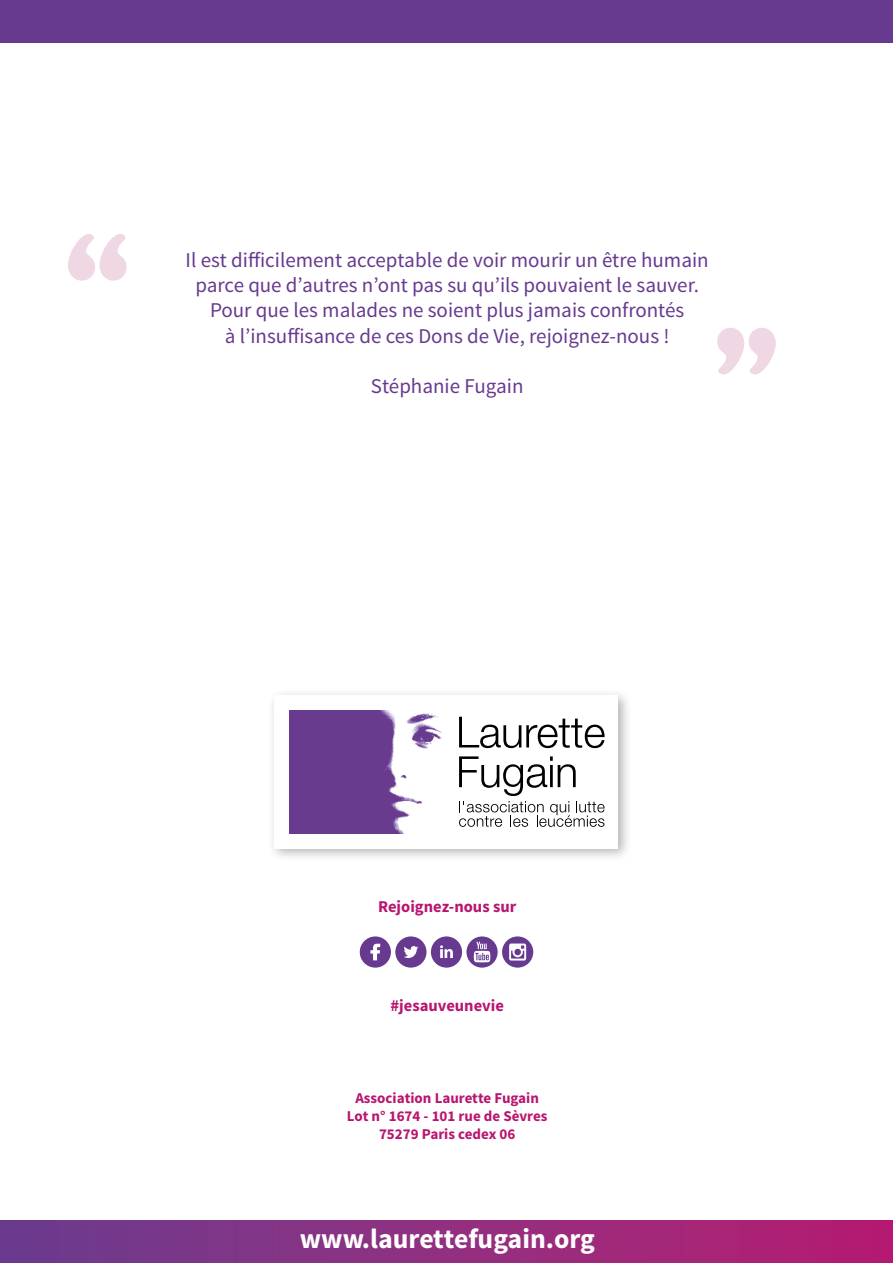
<style>
.page{position:relative;width:893px;height:1263px;background:#fff}
.page>*{position:absolute;margin:0;border:0;box-sizing:border-box;transform-origin:0 0}
.t1{font:700 27.75px "Source Sans Pro";color:#fff}
.t2{font:21px/25.2px "Source Sans Pro";color:#673a8f;text-align:center}
.t3{font:700 16.5px "Source Sans Pro";color:#b81570}
.t4{font:700 15px/18px "Source Sans Pro";color:#b81570;text-align:center}
</style>
<div class="page">
<div style="left:0;top:1220px;width:893px;height:43px;background:linear-gradient(to right,#6b3e8f,#b71d71)"></div>
<div style="left:0;top:0;width:893px;height:43px;background:#673a8f"></div>
<svg style="left:68px;top:234px;width:59px;height:47px"></svg>
<svg style="left:717px;top:328px;width:59px;height:46px"></svg>
<div style="left:360px;top:936px;width:31px;height:32px;background:#673a8f;border-radius:50%"></div>
<svg style="left:370px;top:944px;width:10px;height:16px"></svg>
<div style="left:395px;top:936px;width:31px;height:32px;background:#673a8f;border-radius:50%"></div>
<svg style="left:404px;top:946px;width:14px;height:12px"></svg>
<div style="left:431px;top:936px;width:31px;height:32px;background:#673a8f;border-radius:50%"></div>
<svg style="left:440px;top:945px;width:13px;height:13px"></svg>
<svg style="left:466px;top:936px;width:32px;height:32px"></svg>
<svg style="left:502px;top:936px;width:31px;height:32px"></svg>
<svg style="left:474px;top:942px;width:16px;height:20px"></svg>
<svg style="left:509px;top:943px;width:17px;height:17px"></svg>
<div style="left:267px;top:688px;width:365px;height:174px;background:#000;opacity:.3"></div>
<div style="left:275px;top:695px;width:343px;height:153px;background:#fff"></div>
<img style="left:290px;top:710px;width:172px;height:123px">
<svg style="left:459px;top:717px;width:146px;height:31px"></svg>
<svg style="left:459px;top:756px;width:146px;height:71px"></svg>
<p class="t2" style="left:186px;top:248px;width:525px">Il est difficilement acceptable de voir mourir un être humain parce que d’autres n’ont pas su qu’ils pouvaient le sauver.<br>Pour que les malades ne soient plus jamais confrontés<br>à l’insuffisance de ces Dons de Vie, rejoignez-nous !</p>
<p class="t2" style="left:371px;top:374px;width:154px">Stéphanie Fugain</p>
<p class="t3" style="left:378px;top:895px;width:140px">Rejoignez-nous sur</p>
<p class="t3" style="left:390px;top:994px;width:115px">#jesauveunevie</p>
<p class="t4" style="left:347px;top:1090px;width:202px">Association Laurette Fugain<br>Lot n° 1674 - 101 rue de Sèvres<br>75279 Paris cedex 06</p>
<h1 class="t1" style="left:300px;top:1221px;width:297px">www.laurettefugain.org</h1>
</div>
